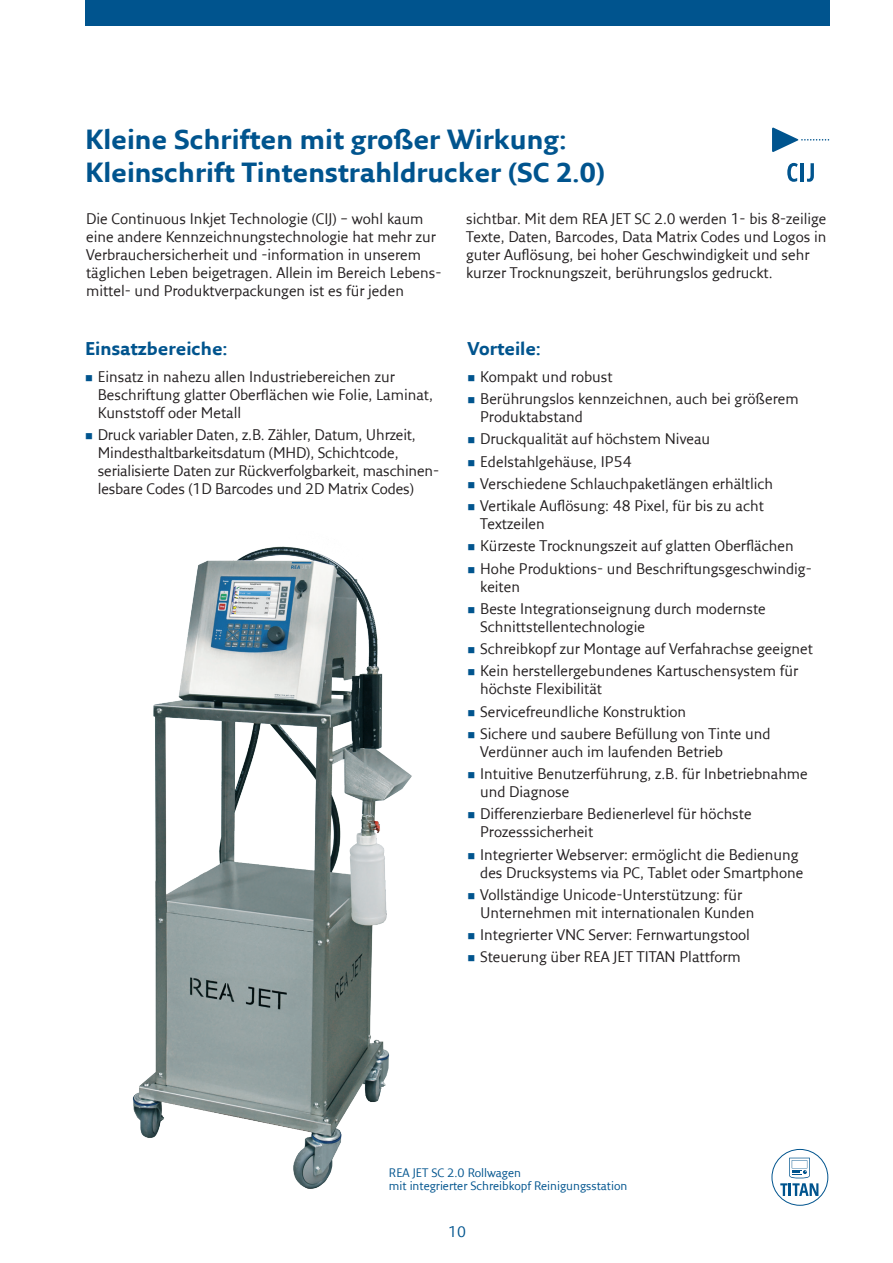
<style>
.page{position:relative;width:893px;height:1263px;background:#fff}
.page>*{position:absolute;margin:0;border:0;box-sizing:border-box;transform-origin:0 0}
.t1{font:700 27px/33px "Fresco Sans LF";color:#00548e}
.t2{font:700 18px "Fresco Sans LF";color:#00548e}
.t3{font:15px/18px "Fresco Sans LF";color:#231f20}
.t4{font:15px "Fresco Sans LF";color:#00548e}
.t5{font:12px/13.5px "Fresco Sans LF";color:#00548e}
.s1{color:#00548e}
</style>
<div class="page">
<div style="left:85px;top:0;width:744px;height:26px;background:#00548e"></div>
<svg style="left:787px;top:163px;width:11px;height:19px"></svg>
<hr style="left:801px;top:163px;width:3px;height:19px;background:#00548e">
<svg style="left:807px;top:163px;width:7px;height:19px"></svg>
<svg style="left:772px;top:127px;width:57px;height:25px"></svg>
<img style="left:132px;top:546px;width:280px;height:643px">
<svg style="left:780px;top:1158px;width:38px;height:38px"></svg>
<div style="left:772px;top:1149px;width:56px;height:56px;border:1px solid #00548e;border-radius:50%"></div>
<h1 class="t1" style="left:85px;top:122px;width:521px">Kleine Schriften mit großer Wirkung:<br>Kleinschrift Tintenstrahldrucker (SC 2.0)</h1>
<p class="t3" style="left:86px;top:210px;width:357px">Die Continuous Inkjet Technologie (CIJ) – wohl kaum eine andere Kennzeichnungstechnologie hat mehr zur Verbrauchersicherheit und -information in unserem täglichen Leben beigetragen. Allein im Bereich Lebens&shy;mittel- und Produktverpackungen ist es für jeden</p>
<p class="t3" style="left:466px;top:210px;width:362px">sichtbar. Mit dem REA JET SC 2.0 werden 1- bis 8-zeilige Texte, Daten, Barcodes, Data Matrix Codes und Logos in guter Auflösung, bei hoher Geschwindigkeit und sehr kurzer Trocknungszeit, berührungslos gedruckt.</p>
<p class="t2" style="left:85px;top:338px;width:144px">Einsatzbereiche:</p>
<p class="t3" style="left:98px;top:367px;width:337px;text-indent:-13px"><span class="s1">■</span> Einsatz in nahezu allen Industriebereichen zur<br>Beschriftung glatter Oberflächen wie Folie, Laminat,<br>Kunststoff oder Metall</p>
<p class="t3" style="left:98px;top:425px;width:343px;text-indent:-13px"><span class="s1">■</span> Druck variabler Daten, z.B. Zähler, Datum, Uhrzeit, Mindesthaltbarkeitsdatum (MHD), Schichtcode, serialisierte Daten zur Rückverfolgbarkeit, maschinen&shy;lesbare Codes (1D Barcodes und 2D Matrix Codes)</p>
<p class="t2" style="left:467px;top:338px;width:75px">Vorteile:</p>
<p class="t3" style="left:467px;top:367px;width:147px"><span class="s1">■</span> Kompakt und robust</p>
<p class="t3" style="left:480px;top:389px;width:320px;text-indent:-13px"><span class="s1">■</span> Berührungslos kennzeichnen, auch bei größerem<br>Produktabstand</p>
<p class="t3" style="left:467px;top:430px;width:244px"><span class="s1">■</span> Druckqualität auf höchstem Niveau</p>
<p class="t3" style="left:467px;top:452px;width:166px"><span class="s1">■</span> Edelstahlgehäuse, IP54</p>
<p class="t3" style="left:467px;top:474px;width:307px"><span class="s1">■</span> Verschiedene Schlauchpaketlängen erhältlich</p>
<p class="t3" style="left:480px;top:496px;width:285px;text-indent:-13px"><span class="s1">■</span> Vertikale Auflösung: 48 Pixel, für bis zu acht<br>Textzeilen</p>
<p class="t3" style="left:467px;top:537px;width:328px"><span class="s1">■</span> Kürzeste Trocknungszeit auf glatten Oberflächen</p>
<p class="t3" style="left:480px;top:559px;width:333px;text-indent:-13px"><span class="s1">■</span> Hohe Produktions- und Beschriftungsgeschwindig&shy;keiten</p>
<p class="t3" style="left:480px;top:599px;width:287px;text-indent:-13px"><span class="s1">■</span> Beste Integrationseignung durch modernste<br>Schnittstellentechnologie</p>
<p class="t3" style="left:467px;top:639px;width:347px"><span class="s1">■</span> Schreibkopf zur Montage auf Verfahrachse geeignet</p>
<p class="t3" style="left:480px;top:662px;width:320px;text-indent:-13px"><span class="s1">■</span> Kein herstellergebundenes Kartuschensystem für höchste Flexibilität</p>
<p class="t3" style="left:467px;top:702px;width:220px"><span class="s1">■</span> Servicefreundliche Konstruktion</p>
<p class="t3" style="left:480px;top:724px;width:292px;text-indent:-13px"><span class="s1">■</span> Sichere und saubere Befüllung von Tinte und<br>Verdünner auch im laufenden Betrieb</p>
<p class="t3" style="left:480px;top:764px;width:329px;text-indent:-13px"><span class="s1">■</span> Intuitive Benutzerführung, z.B. für Inbetriebnahme und Diagnose</p>
<p class="t3" style="left:480px;top:805px;width:273px;text-indent:-13px"><span class="s1">■</span> Differenzierbare Bedienerlevel für höchste<br>Prozesssicherheit</p>
<p class="t3" style="left:480px;top:845px;width:325px;text-indent:-13px"><span class="s1">■</span> Integrierter Webserver: ermöglicht die Bedienung des Drucksystems via PC, Tablet oder Smartphone</p>
<p class="t3" style="left:480px;top:885px;width:276px;text-indent:-13px"><span class="s1">■</span> Vollständige Unicode-Unterstützung: für<br>Unternehmen mit internationalen Kunden</p>
<p class="t3" style="left:467px;top:925px;width:284px"><span class="s1">■</span> Integrierter VNC Server: Fernwartungstool</p>
<p class="t3" style="left:467px;top:948px;width:275px"><span class="s1">■</span> Steuerung über REA JET TITAN Plattform</p>
<p class="t5" style="left:389px;top:1165px;width:240px">REA JET SC 2.0 Rollwagen<br>mit integrierter Schreibkopf Reinigungsstation</p>
<p class="t4" style="left:448px;top:1222px;width:19px">10</p>
</div>
